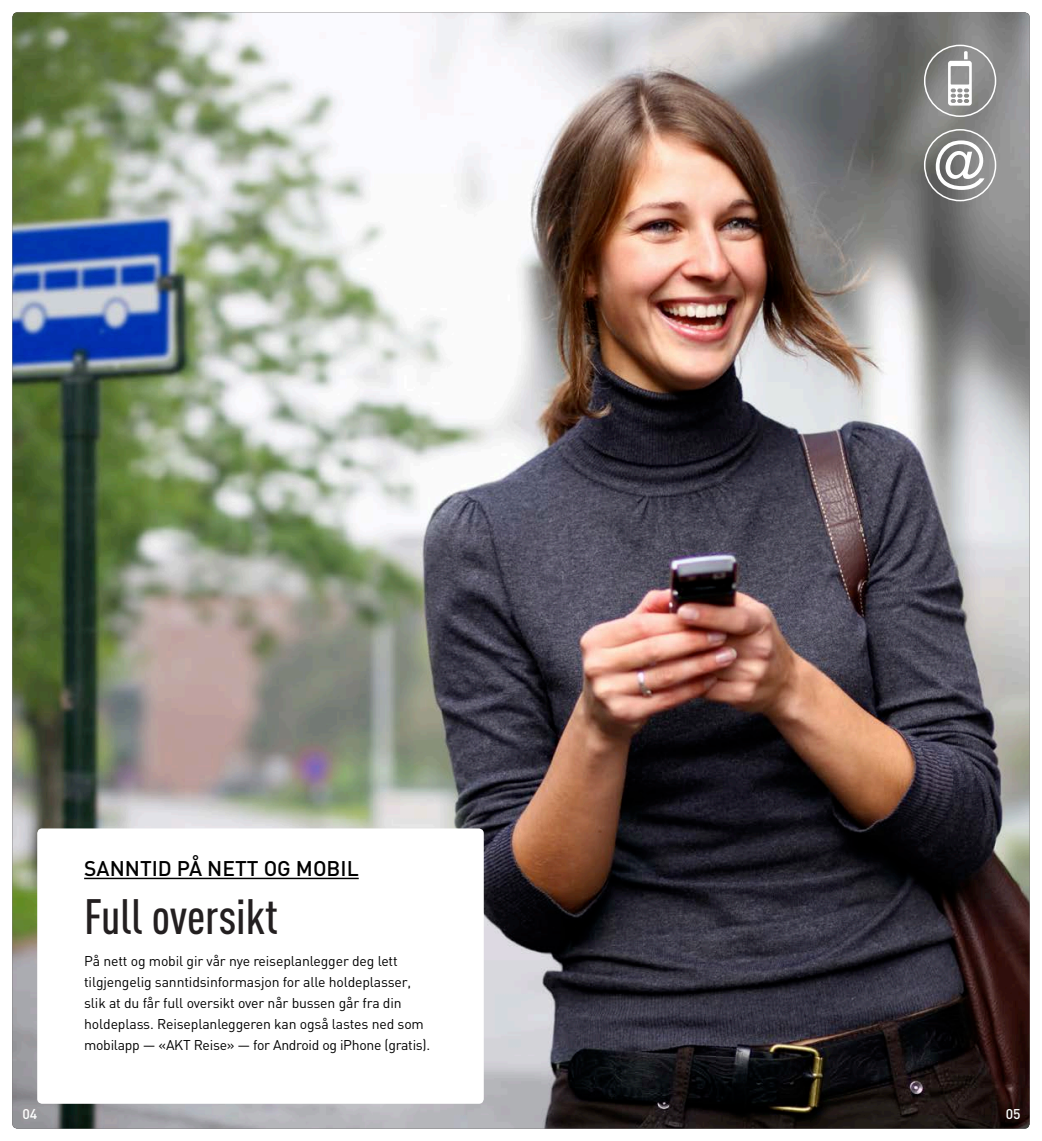
<style>
.page{position:relative;width:1042px;height:1141px;background:#fff}
.page>*{position:absolute;margin:0;border:0;box-sizing:border-box;transform-origin:0 0}
.t1{font:500 49px "DIN Cond";color:#231f20}
.t2{font:500 21px "DIN";color:#000}
.t3{font:14px/21px "DIN";letter-spacing:-.01em;color:#000}
.t4{font:500 14px "DIN";color:#fff}
</style>
<div class="page">
<img style="left:12px;top:12px;width:1017px;height:1117px">
<div style="left:37px;top:828px;width:447px;height:276px;background:#fff;border-radius:5px"></div>
<hr style="left:84px;top:878px;width:275px;height:1px;background:#000">
<svg style="left:924px;top:45px;width:72px;height:72px;background:#9b9c9b"></svg>
<svg style="left:924px;top:129px;width:72px;height:72px"></svg>
<p class="t2" style="left:84px;top:855px;width:276px">SANNTID PÅ NETT OG MOBIL</p>
<p class="t1" style="left:84px;top:888px;width:195px">Full oversikt</p>
<p class="t3" style="left:84px;top:950px;width:348px">På nett og mobil gir vår nye reiseplanlegger deg lett tilgjengelig sanntidsinformasjon for alle holdeplasser, slik at du får full oversikt over når bussen går fra din holdeplass. Reiseplanleggeren kan også lastes ned som mobilapp — «AKT Reise» — for Android og iPhone (gratis).</p>
<p class="t4" style="left:22px;top:1105px;width:16px">04</p>
<p class="t4" style="left:1006px;top:1105px;width:16px">05</p>
</div>
